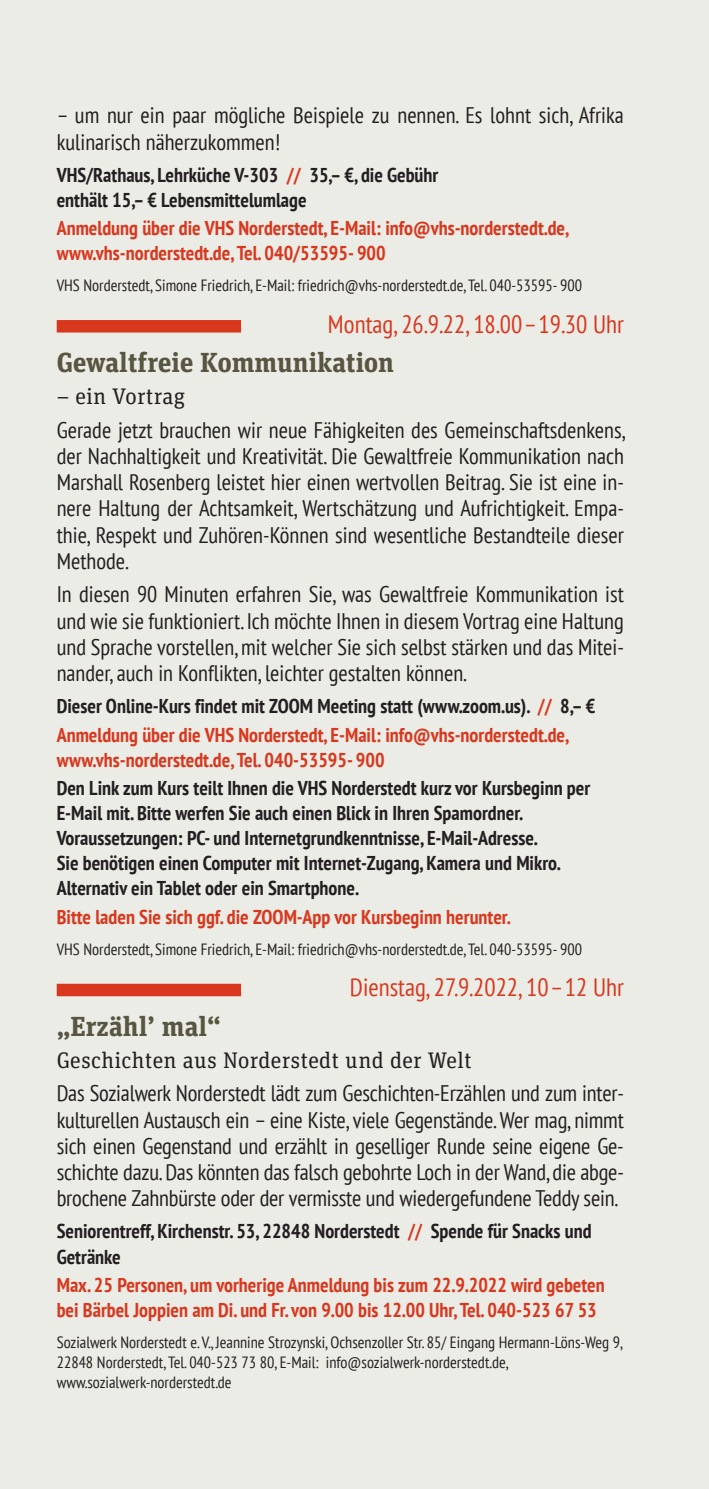
<style>
.page{position:relative;width:709px;height:1489px;background:#fff}
.page>*{position:absolute;margin:0;border:0;box-sizing:border-box;transform-origin:0 0}
.t1{font:700 27.5px "Unit Slab OT";color:#585641}
.t2{font:condensed 25px "PT Sans";color:#d8381e}
.t3{font:condensed 22.5px/26.2px "PT Sans";color:#231f20;text-align:justify}
.t4{font:22.5px "Unit Slab OT";letter-spacing:.01em;color:#231f20}
.t5{font:700 condensed 20px/25px "PT Sans";color:#d8381e}
.t6{font:700 condensed 20px/25px "PT Sans";color:#231f20}
.t7{font:condensed 16.25px/20px "PT Sans";color:#231f20}
.s1{color:#d8381e}
.s2{color:#231f20}
</style>
<div class="page">
<div style="left:0;top:0;width:709px;height:1488px;background:#ecece7"></div>
<div style="left:57px;top:320px;width:184px;height:12px;background:#d8381e"></div>
<div style="left:57px;top:983px;width:184px;height:13px;background:#d8381e"></div>
<p class="t3" style="left:57px;top:102px;width:568px">– um nur ein paar mögliche Beispiele zu nennen. Es lohnt sich, Afrika kulinarisch näherzukommen!</p>
<p class="t6" style="left:57px;top:162px;width:383px">VHS/Rathaus, Lehrküche V-303 <span class="s1">//</span> 35,– €, die Gebühr enthält 15,– € Lebensmittelumlage</p>
<p class="t5" style="left:57px;top:215px;width:514px">Anmeldung über die VHS Norderstedt, E-Mail: info@vhs-norderstedt.de, www.vhs-norderstedt.de, Tel. 040/53595- 900</p>
<p class="t7" style="left:57px;top:275px;width:527px">VHS Norderstedt, Simone Friedrich, E-Mail: friedrich@vhs-norderstedt.de, Tel. 040-53595- 900</p>
<p class="t2" style="left:328px;top:308px;width:297px">Montag, 26.9.22, 18.00–19.30 Uhr</p>
<p class="t1" style="left:57px;top:345px;width:339px">Gewaltfreie Kommunikation</p>
<p class="t4" style="left:57px;top:382px;width:130px">– ein Vortrag</p>
<p class="t3" style="left:57px;top:416px;width:570px">Gerade jetzt brauchen wir neue Fähigkeiten des Gemeinschaftsdenkens, der Nachhaltigkeit und Kreativität. Die Gewaltfreie Kommunikation nach Marshall Rosenberg leistet hier einen wertvollen Beitrag. Sie ist eine in&shy;nere Haltung der Achtsamkeit, Wertschätzung und Aufrichtigkeit. Empa&shy;thie, Respekt und Zuhören-Können sind wesentliche Bestandteile dieser Methode.</p>
<p class="t3" style="left:57px;top:580px;width:569px">In diesen 90 Minuten erfahren Sie, was Gewaltfreie Kommunikation ist und wie sie funktioniert. Ich möchte Ihnen in diesem Vortrag eine Haltung und Sprache vorstellen, mit welcher Sie sich selbst stärken und das Mitei&shy;nander, auch in Konflikten, leichter gestalten können.</p>
<p class="t5" style="left:57px;top:691px;width:540px;line-height:28.5px"><span class="s2">Dieser Online-Kurs findet mit ZOOM Meeting statt (www.zoom.us).</span> // <span class="s2">8,– €<br></span>Anmeldung über die VHS Norderstedt, E-Mail: info@vhs-norderstedt.de,</p>
<p class="t5" style="left:57px;top:746px;width:329px">www.vhs-norderstedt.de, Tel. 040-53595- 900</p>
<p class="t6" style="left:57px;top:775px;width:535px">Den Link zum Kurs teilt Ihnen die VHS Norderstedt kurz vor Kursbeginn per E-Mail mit. Bitte werfen Sie auch einen Blick in Ihren Spamordner.<br>Voraussetzungen: PC- und Internetgrundkenntnisse, E-Mail-Adresse.<br>Sie benötigen einen Computer mit Internet-Zugang, Kamera und Mikro.<br>Alternativ ein Tablet oder ein Smartphone.</p>
<p class="t5" style="left:57px;top:903px;width:455px">Bitte laden Sie sich ggf. die ZOOM-App vor Kursbeginn herunter.</p>
<p class="t7" style="left:57px;top:938px;width:527px">VHS Norderstedt, Simone Friedrich, E-Mail: friedrich@vhs-norderstedt.de, Tel. 040-53595- 900</p>
<p class="t2" style="left:350px;top:971px;width:275px">Dienstag, 27.9.2022, 10–12 Uhr</p>
<p class="t1" style="left:57px;top:1008px;width:166px">„Erzähl’ mal“</p>
<p class="t4" style="left:57px;top:1046px;width:416px">Geschichten aus Norderstedt und der Welt</p>
<p class="t3" style="left:57px;top:1079px;width:568px">Das Sozialwerk Norderstedt lädt zum Geschichten-Erzählen und zum inter&shy;kulturellen Austausch ein – eine Kiste, viele Gegenstände. Wer mag, nimmt sich einen Gegenstand und erzählt in geselliger Runde seine eigene Ge&shy;schichte dazu. Das könnten das falsch gebohrte Loch in der Wand, die abge&shy;brochene Zahnbürste oder der vermisste und wiedergefundene Teddy sein.</p>
<p class="t6" style="left:57px;top:1218px;width:536px">Seniorentreff, Kirchenstr. 53, 22848 Norderstedt <span class="s1">//</span> Spende für Snacks und<br>Getränke</p>
<p class="t5" style="left:57px;top:1271px;width:549px">Max. 25 Personen, um vorherige Anmeldung bis zum 22.9.2022 wird gebeten bei Bärbel Joppien am Di. und Fr. von 9.00 bis 12.00 Uhr, Tel. 040-523 67 53</p>
<p class="t7" style="left:57px;top:1331px;width:567px">Sozialwerk Norderstedt e. V., Jeannine Strozynski, Ochsenzoller Str. 85/ Eingang Hermann-Löns-Weg 9,<br>22848 Norderstedt, Tel. 040-523 73 80, E-Mail: info@sozialwerk-norderstedt.de, www.sozialwerk-norderstedt.de</p>
</div>
